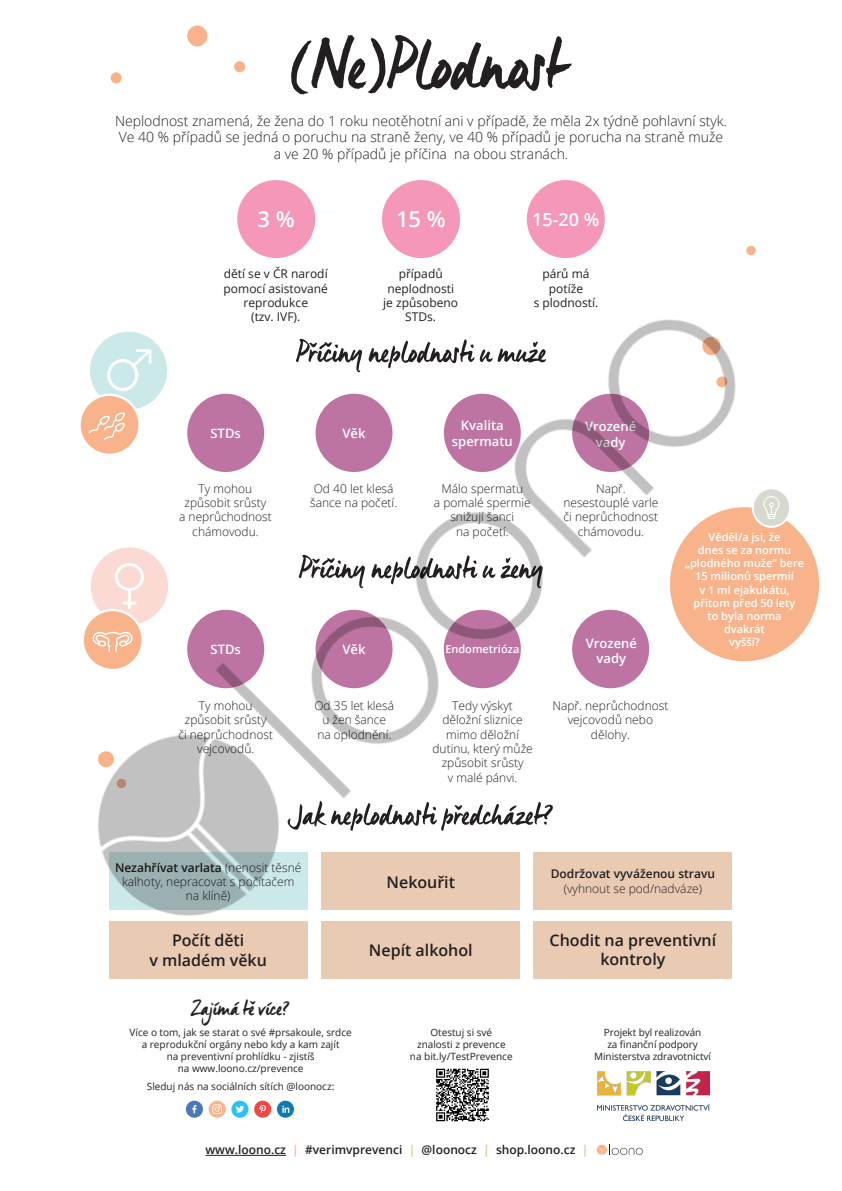
<style>
.page{position:relative;width:842px;height:1191px;background:#fff}
.page>*{position:absolute;margin:0;border:0;box-sizing:border-box;transform-origin:0 0}
.t1{font:600 22px "Open Sans";color:#fff}
.t2{font:21px "Manus";color:#231f20}
.t3{font:600 18px "Open Sans";color:#fff}
.t4{font:600 16px/19.2px "Open Sans";color:#231f20;text-align:center}
.t5{font:300 14px/16.8px "Open Sans";color:#231f20;text-align:center}
.t6{font:600 13px/15.6px "Open Sans";color:#fff;text-align:center}
.t7{font:300 12px/14.4px "Open Sans";color:#231f20;text-align:center}
.t8{font:12px/14.4px "Open Sans";color:#231f20;text-align:center}
.t9{font:600 12px "Open Sans";color:#231f20}
.t10{font:600 11px/13.2px "Open Sans";color:#fff;text-align:center}
.t11{font:10px/12px "Open Sans";color:#231f20;text-align:center}
.s1{font-weight:600}
.s2{color:#f9b38a}
</style>
<div class="page">
<img style="left:80px;top:25px;width:739px;height:1131px">
<p class="t5" style="left:115px;top:112px;width:613px">Neplodnost znamená, že žena do 1 roku neotěhotní ani v případě, že měla 2x týdně pohlavní styk.<br>Ve 40 % případů se jedná o poruchu na straně ženy, ve 40 % případů je porucha na straně muže a ve 20 % případů je příčina na obou stranách.</p>
<h1 class="t1" style="left:258px;top:204px;width:39px">3 %</h1>
<h1 class="t1" style="left:396px;top:204px;width:51px">15 %</h1>
<h3 class="t3" style="left:532px;top:207px;width:69px">15-20 %</h3>
<p class="t8" style="left:224px;top:266px;width:106px">dětí se v ČR narodí pomocí asistované reprodukce<br>(tzv. IVF).</p>
<p class="t8" style="left:383px;top:266px;width:76px">případů neplodnosti je způsobeno<br>STDs.</p>
<p class="t8" style="left:534px;top:266px;width:66px">párů má potíže<br>s plodností.</p>
<p class="t6" style="left:210px;top:425px;width:32px">STDs</p>
<p class="t6" style="left:342px;top:425px;width:25px">Věk</p>
<p class="t6" style="left:452px;top:417px;width:62px">Kvalita spermatu</p>
<p class="t6" style="left:585px;top:418px;width:53px">Vrozené vady</p>
<p class="t7" style="left:179px;top:481px;width:94px">Ty mohou způsobit srůsty<br>a neprůchodnost chámovodu.</p>
<p class="t6" style="left:211px;top:641px;width:32px">STDs</p>
<p class="t7" style="left:310px;top:481px;width:89px">Od 40 let klesá šance na početí.</p>
<p class="t6" style="left:342px;top:641px;width:25px">Věk</p>
<p class="t7" style="left:434px;top:481px;width:98px">Málo spermatu<br>a pomalé spermie snižují šanci<br>na početí.</p>
<p class="t10" style="left:445px;top:642px;width:76px">Endometrióza</p>
<p class="t7" style="left:563px;top:481px;width:96px">Např. nesestouplé varle či neprůchodnost chámovodu.</p>
<p class="t6" style="left:586px;top:635px;width:53px">Vrozené vady</p>
<p class="t10" style="left:685px;top:530px;width:121px">Věděl/a jsi, že<br>dnes se za normu „plodného muže” bere<br>15 milionů spermií<br>v 1 ml ejakukátu, přitom před 50 lety<br>to byla norma<br>dvakrát<br>vyšší?</p>
<p class="t7" style="left:178px;top:698px;width:96px">Ty mohou způsobit srůsty<br>či neprůchodnost vejcovodů.</p>
<p class="t7" style="left:314px;top:698px;width:81px">Od 35 let klesá u žen šance na oplodnění.</p>
<p class="t7" style="left:432px;top:698px;width:102px">Tedy výskyt děložní sliznice mimo děložní dutinu, který může způsobit srůsty<br>v malé pánvi.</p>
<p class="t7" style="left:552px;top:698px;width:118px">Např. neprůchodnost vejcovodů nebo dělohy.</p>
<p class="t7" style="left:115px;top:859px;width:188px"><span class="s1">Nezahřívat varlata</span> (nenosit těsné kalhoty, nepracovat s počítačem na klíně)</p>
<h3 class="t4" style="left:149px;top:930px;width:119px">Počít děti<br>v mladém věku</h3>
<h2 class="t2" style="left:191px;top:995px;width:101px">Zajímá tě více?</h2>
<p class="t11" style="left:130px;top:1026px;width:224px">Více o tom, jak se starat o své #prsakoule, srdce a reprodukční orgány nebo kdy a kam zajít<br>na preventivní prohlídku - zjistíš<br>na www.loono.cz/prevence</p>
<p class="t11" style="left:147px;top:1079px;width:189px">Sleduj nás na sociálních sítích @loonocz:</p>
<h3 class="t4" style="left:387px;top:871px;width:70px">Nekouřit</h3>
<h3 class="t4" style="left:369px;top:940px;width:105px">Nepít alkohol</h3>
<p class="t11" style="left:410px;top:1026px;width:104px">Otestuj si své<br>znalosti z prevence na bit.ly/TestPrevence</p>
<p class="t9" style="left:551px;top:865px;width:166px">Dodržovat vyváženou stravu</p>
<p class="t7" style="left:564px;top:880px;width:140px">(vyhnout se pod/nadváze)</p>
<h3 class="t4" style="left:550px;top:930px;width:168px">Chodit na preventivní kontroly</h3>
<p class="t11" style="left:594px;top:1026px;width:118px">Projekt byl realizován<br>za finanční podpory<br>Ministerstva zdravotnictví</p>
<p class="t9" style="left:205px;top:1141px;width:384px">www.loono.cz <span class="s2">|</span> #verimvprevenci <span class="s2">|</span> @loonocz <span class="s2">|</span> shop.loono.cz <span class="s2">|</span></p>
</div>
